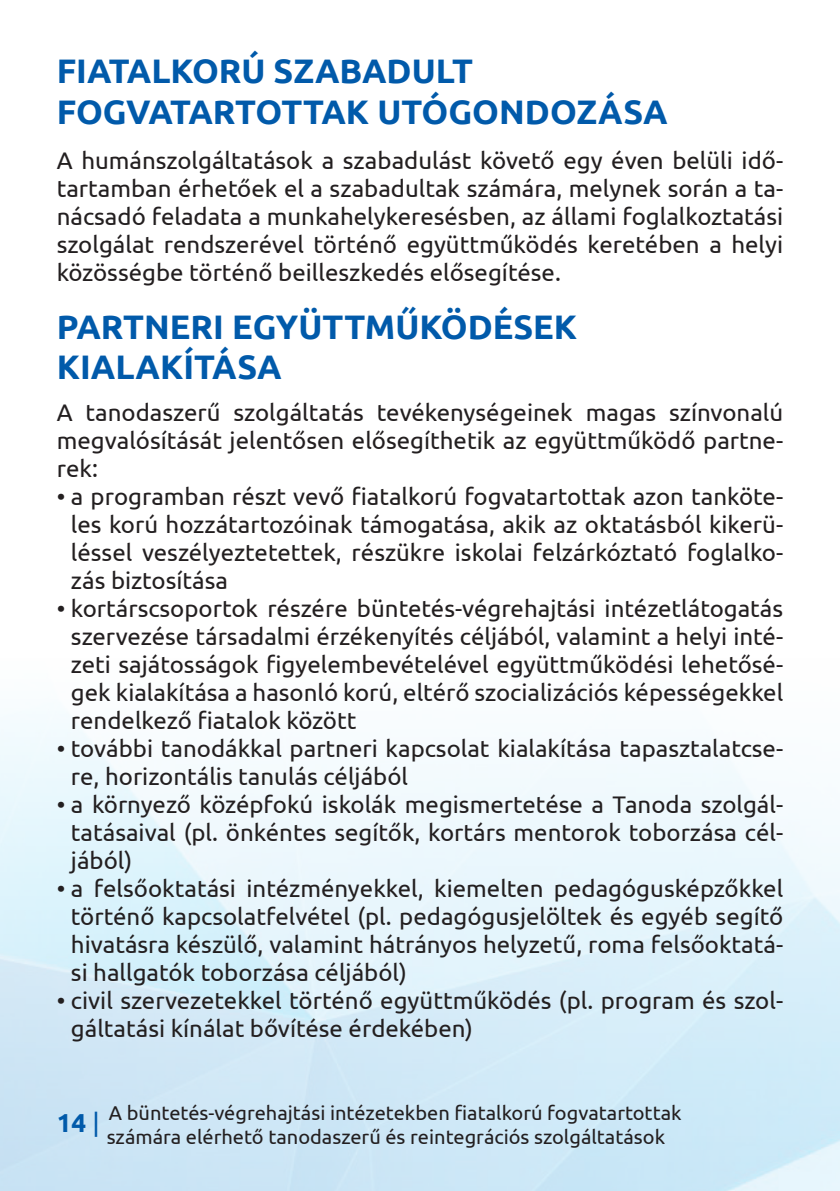
<style>
.page{position:relative;width:840px;height:1191px;background:#fff}
.page>*{position:absolute;margin:0;border:0;box-sizing:border-box;transform-origin:0 0}
.t1{font:700 34px/40.8px "Ubuntu";color:#015aaa}
.t2{font:700 26px "Ubuntu";color:#015aaa}
.t3{font:24px/28px "Ubuntu";color:#231f20;text-align:justify}
.t4{font:20px/24px "Ubuntu";color:#231f20}
.s1{font-weight:400}
</style>
<div class="page">
<h1 class="t1" style="left:57px;top:50px;width:612px">FIATALKORÚ SZABADULT<br>FOGVATARTOTTAK UTÓGONDOZÁSA</h1>
<p class="t3" style="left:57px;top:145px;width:727px">A humánszolgáltatások a szabadulást követő egy éven belüli idő&shy;tartamban érhetőek el a szabadultak számára, melynek során a ta&shy;nácsadó feladata a munkahelykeresésben, az állami foglalkoztatási szolgálat rendszerével történő együttműködés keretében a helyi közösségbe történő beilleszkedés elősegítése.</p>
<h1 class="t1" style="left:57px;top:306px;width:521px">PARTNERI EGYÜTTMŰKÖDÉSEK<br>KIALAKÍTÁSA</h1>
<p class="t3" style="left:57px;top:397px;width:727px">A tanodaszerű szolgáltatás tevékenységeinek magas színvonalú megvalósítását jelentősen elősegíthetik az együttműködő partne&shy;rek:</p>
<p class="t3" style="left:71px;top:481px;width:713px;text-indent:-14px">• a programban részt vevő fiatalkorú fogvatartottak azon tanköte&shy;les korú hozzátartozóinak támogatása, akik az oktatásból kikerü&shy;léssel veszélyeztetettek, részükre iskolai felzárkóztató foglalko&shy;zás biztosítása</p>
<p class="t3" style="left:71px;top:593px;width:713px;text-indent:-14px">• kortárscsoportok részére büntetés-végrehajtási intézetlátogatás szervezése társadalmi érzékenyítés céljából, valamint a helyi inté&shy;zeti sajátosságok figyelembevételével együttműködési lehetősé&shy;gek kialakítása a hasonló korú, eltérő szocializációs képességekkel rendelkező fiatalok között</p>
<p class="t3" style="left:71px;top:734px;width:713px;text-indent:-14px">• további tanodákkal partneri kapcsolat kialakítása tapasztalatcse&shy;re, horizontális tanulás céljából</p>
<p class="t3" style="left:71px;top:790px;width:713px;text-indent:-14px">• a környező középfokú iskolák megismertetése a Tanoda szolgál&shy;tatásaival (pl. önkéntes segítők, kortárs mentorok toborzása cél&shy;jából)</p>
<p class="t3" style="left:71px;top:874px;width:713px;text-indent:-14px">• a felsőoktatási intézményekkel, kiemelten pedagógusképzőkkel történő kapcsolatfelvétel (pl. pedagógusjelöltek és egyéb segítő hivatásra készülő, valamint hátrányos helyzetű, roma felsőoktatá&shy;si hallgatók toborzása céljából)</p>
<p class="t3" style="left:71px;top:986px;width:713px;text-indent:-14px">• civil szervezetekkel történő együttműködés (pl. program és szol&shy;gáltatási kínálat bővítése érdekében)</p>
<p class="t2" style="left:57px;top:1107px;width:44px">14 <span class="s1">|</span></p>
<p class="t4" style="left:107px;top:1100px;width:576px">A büntetés-végrehajtási intézetekben fiatalkorú fogvatartottak számára elérhető tanodaszerű és reintegrációs szolgáltatások</p>
</div>
